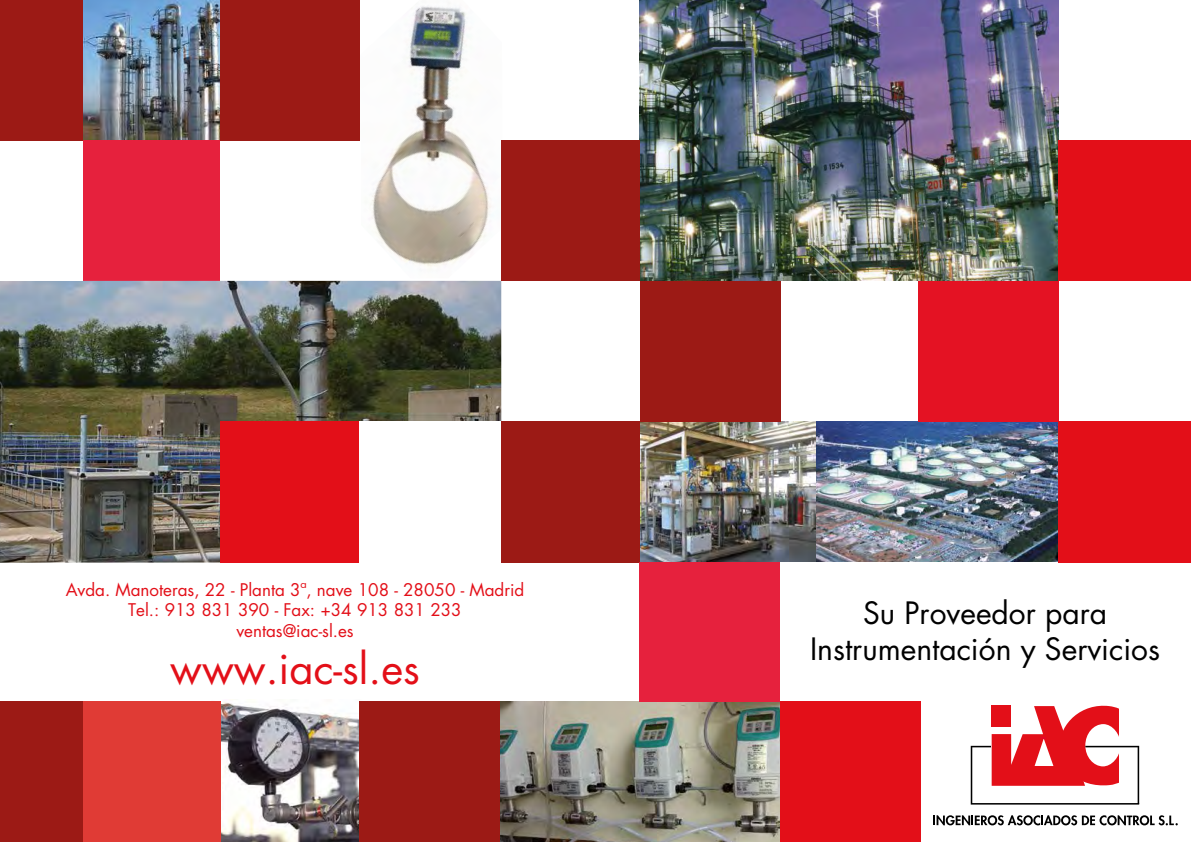
<style>
.page{position:relative;width:1191px;height:842px;background:#fff}
.page>*{position:absolute;margin:0;border:0;box-sizing:border-box;transform-origin:0 0}
.t1{font:41.8px "Futura Std";color:#e30f18}
.t2{font:30px/36px "Futura Std";color:#000;text-align:center}
.t3{font:17px/20.4px "Futura Std";color:#e30f18;text-align:center}
</style>
<div class="page">
<img style="left:83px;top:0;width:137px;height:140px">
<img style="left:500px;top:702px;width:280px;height:140px">
<img style="left:370px;top:6px;width:121px;height:262px">
<img style="left:815px;top:421px;width:243px;height:141px">
<img style="left:640px;top:421px;width:175px;height:141px">
<img style="left:211px;top:701px;width:151px;height:141px">
<img style="left:640px;top:0;width:418px;height:281px">
<svg style="left:933px;top:815px;width:244px;height:10px"></svg>
<svg style="left:970px;top:705px;width:170px;height:99px"></svg>
<div style="left:80px;top:140px;width:141px;height:141px;background:#e6213d"></div>
<div style="left:220px;top:140px;width:141px;height:141px;background:#fff"></div>
<img style="left:0;top:281px;width:501px;height:282px">
<div style="left:80px;top:702px;width:140px;height:140px;background:#e03b35"></div>
<div style="left:220px;top:421px;width:141px;height:141px;background:#e30f18"></div>
<div style="left:359px;top:702px;width:141px;height:140px;background:#9c1a15"></div>
<div style="left:501px;top:140px;width:139px;height:141px;background:#9c1a15"></div>
<div style="left:499px;top:421px;width:141px;height:141px;background:#9c1a15"></div>
<div style="left:360px;top:421px;width:141px;height:151px;background:#fff"></div>
<div style="left:640px;top:281px;width:140px;height:140px;background:#9c1a15"></div>
<div style="left:640px;top:562px;width:140px;height:140px;background:#e6213d"></div>
<div style="left:780px;top:702px;width:140px;height:140px;background:#e30f18"></div>
<div style="left:918px;top:281px;width:140px;height:140px;background:#e41223"></div>
<div style="left:1058px;top:140px;width:133px;height:141px;background:#e30f18"></div>
<div style="left:0;top:140px;width:83px;height:141px;background:#fff"></div>
<div style="left:0;top:702px;width:83px;height:140px;background:#9c1a15"></div>
<div style="left:0;top:0;width:83px;height:140px;background:#9c1a15"></div>
<div style="left:220px;top:0;width:140px;height:140px;background:#9c1a15"></div>
<div style="left:1058px;top:421px;width:133px;height:141px;background:#e30f18"></div>
<p class="t3" style="left:66px;top:580px;width:460px">Avda. Manoteras, 22 - Planta 3ª, nave 108 - 28050 - Madrid<br>Tel.: 913 831 390 - Fax: +34 913 831 233<br>ventas@iac-sl.es</p>
<h1 class="t1" style="left:170px;top:642px;width:251px">www.iac-sl.es</h1>
<h2 class="t2" style="left:810px;top:595px;width:351px">Su Proveedor para<br>Instrumentación y Servicios</h2>
</div>
